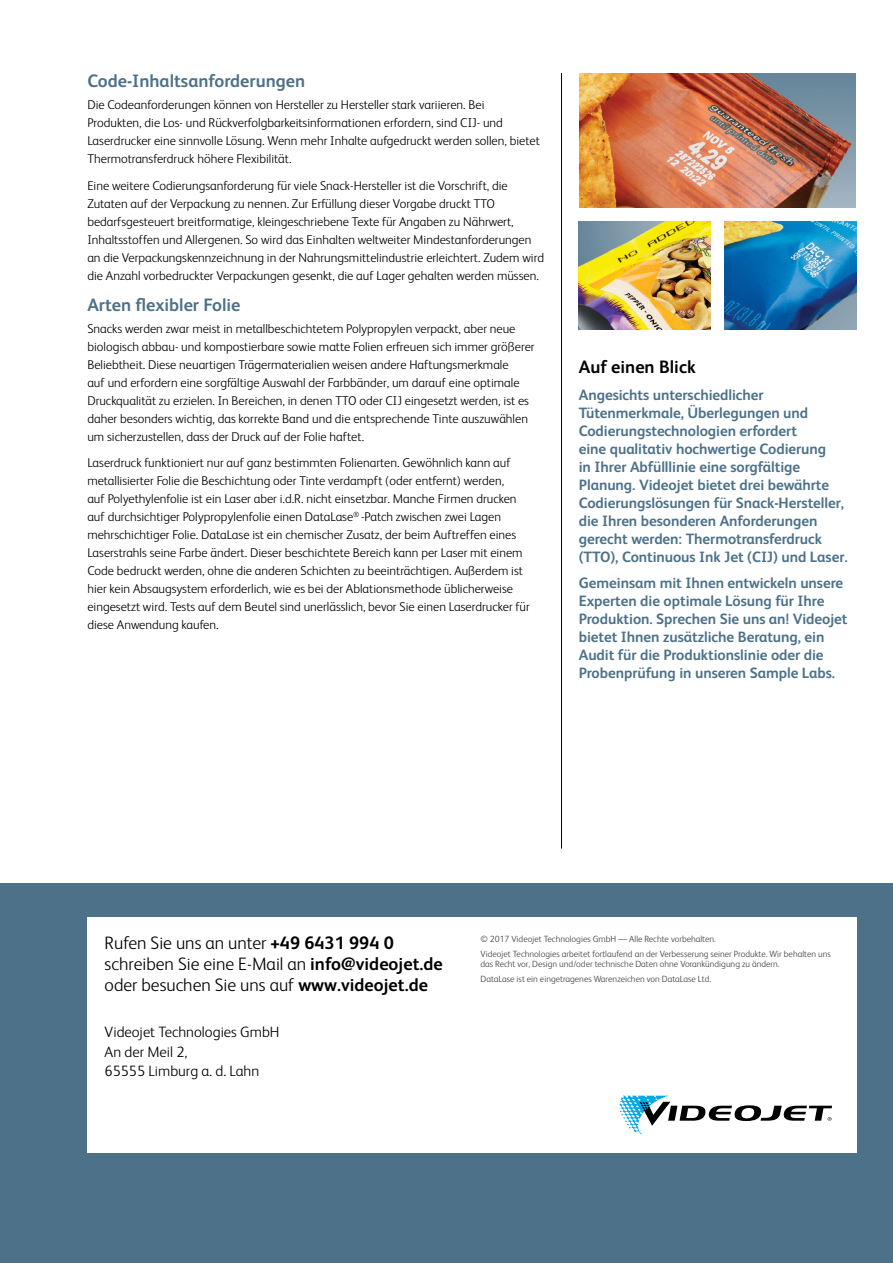
<style>
.page{position:relative;width:893px;height:1263px;background:#fff}
.page>*{position:absolute;margin:0;border:0;box-sizing:border-box;transform-origin:0 0}
.t1{font:300 18px/21px "FS Albert";color:#000}
.t2{font:700 18px "FS Albert";color:#4c7189}
.t3{font:700 18px "FS Albert";color:#000}
.t4{font:700 15px/18px "FS Albert";letter-spacing:-.005em;color:#4c7189}
.t5{font:300 15px/19.5px "FS Albert";color:#000}
.t6{font:300 12.75px/18px "FS Albert";color:#000}
.t7{font:300 9px/14.7px "FS Albert";color:#414042}
.s1{font-weight:700}
</style>
<div class="page">
<div style="left:0;top:883px;width:893px;height:380px;background:#4c7189"></div>
<div style="left:87px;top:918px;width:769px;height:235px;background:#fff"></div>
<svg style="left:619px;top:1096px;width:213px;height:38px"></svg>
<hr style="left:561px;top:73px;width:1px;height:775px;background:#000">
<img style="left:579px;top:221px;width:131px;height:108px">
<img style="left:725px;top:221px;width:131px;height:108px">
<img style="left:580px;top:74px;width:276px;height:133px">
<h1 class="t2" style="left:87px;top:71px;width:219px">Code-Inhaltsanforderungen</h1>
<p class="t6" style="left:87px;top:96px;width:454px">Die Codeanforderungen können von Hersteller zu Hersteller stark variieren. Bei Produkten, die Los- und Rückverfolgbarkeitsinformationen erfordern, sind CIJ- und Laserdrucker eine sinnvolle Lösung. Wenn mehr Inhalte aufgedruckt werden sollen, bietet Thermotransferdruck höhere Flexibilität.</p>
<p class="t6" style="left:87px;top:176px;width:458px">Eine weitere Codierungsanforderung für viele Snack-Hersteller ist die Vorschrift, die Zutaten auf der Verpackung zu nennen. Zur Erfüllung dieser Vorgabe druckt TTO bedarfsgesteuert breitformatige, kleingeschriebene Texte für Angaben zu Nährwert, Inhaltsstoffen und Allergenen. So wird das Einhalten weltweiter Mindestanforderungen an die Verpackungskennzeichnung in der Nahrungsmittelindustrie erleichtert. Zudem wird die Anzahl vorbedruckter Verpackungen gesenkt, die auf Lager gehalten werden müssen.</p>
<h1 class="t2" style="left:87px;top:294px;width:155px">Arten flexibler Folie</h1>
<p class="t6" style="left:87px;top:319px;width:449px">Snacks werden zwar meist in metallbeschichtetem Polypropylen verpackt, aber neue biologisch abbau- und kompostierbare sowie matte Folien erfreuen sich immer größerer Beliebtheit. Diese neuartigen Trägermaterialien weisen andere Haftungsmerkmale<br>auf und erfordern eine sorgfältige Auswahl der Farbbänder, um darauf eine optimale Druckqualität zu erzielen. In Bereichen, in denen TTO oder CIJ eingesetzt werden, ist es daher besonders wichtig, das korrekte Band und die entsprechende Tinte auszuwählen um sicherzustellen, dass der Druck auf der Folie haftet.</p>
<p class="t6" style="left:87px;top:454px;width:444px">Laserdruck funktioniert nur auf ganz bestimmten Folienarten. Gewöhnlich kann auf metallisierter Folie die Beschichtung oder Tinte verdampft (oder entfernt) werden,<br>auf Polyethylenfolie ist ein Laser aber i.d.R. nicht einsetzbar. Manche Firmen drucken auf durchsichtiger Polypropylenfolie einen DataLase<sup>®</sup> -Patch zwischen zwei Lagen mehrschichtiger Folie. DataLase ist ein chemischer Zusatz, der beim Auftreffen eines Laserstrahls seine Farbe ändert. Dieser beschichtete Bereich kann per Laser mit einem Code bedruckt werden, ohne die anderen Schichten zu beeinträchtigen. Außerdem ist hier kein Absaugsystem erforderlich, wie es bei der Ablationsmethode üblicherweise eingesetzt wird. Tests auf dem Beutel sind unerlässlich, bevor Sie einen Laserdrucker für diese Anwendung kaufen.</p>
<h1 class="t3" style="left:579px;top:357px;width:118px">Auf einen Blick</h1>
<p class="t4" style="left:579px;top:386px;width:270px">Angesichts unterschiedlicher Tütenmerkmale, Überlegungen und Codierungstechnologien erfordert<br>eine qualitativ hochwertige Codierung<br>in Ihrer Abfülllinie eine sorgfältige Planung. Videojet bietet drei bewährte Codierungslösungen für Snack-Hersteller, die Ihren besonderen Anforderungen gerecht werden: Thermotransferdruck (TTO), Continuous Ink Jet (CIJ) und Laser.</p>
<p class="t4" style="left:579px;top:574px;width:270px">Gemeinsam mit Ihnen entwickeln unsere Experten die optimale Lösung für Ihre Produktion. Sprechen Sie uns an! Videojet bietet Ihnen zusätzliche Beratung, ein Audit für die Produktionslinie oder die Probenprüfung in unseren Sample Labs.</p>
<h1 class="t1" style="left:105px;top:932px;width:340px">Rufen Sie uns an unter <span class="s1">+49 6431 994 0 </span>schreiben Sie eine E-Mail an <span class="s1">info@videojet.de </span>oder besuchen Sie uns auf <span class="s1">www.videojet.de</span></h1>
<p class="t5" style="left:105px;top:1022px;width:176px">Videojet Technologies GmbH<br>An der Meil 2,<br>65555 Limburg a. d. Lahn</p>
<p class="t7" style="left:480px;top:931px;width:352px">© 2017 Videojet Technologies GmbH — Alle Rechte vorbehalten.<br>Videojet Technologies arbeitet fortlaufend an der Verbesserung seiner Produkte. Wir behalten uns</p>
<p class="t7" style="left:480px;top:957px;width:301px">das Recht vor, Design und/oder technische Daten ohne Vorankündigung zu ändern.<br>DataLase ist ein eingetragenes Warenzeichen von DataLase Ltd.</p>
</div>
